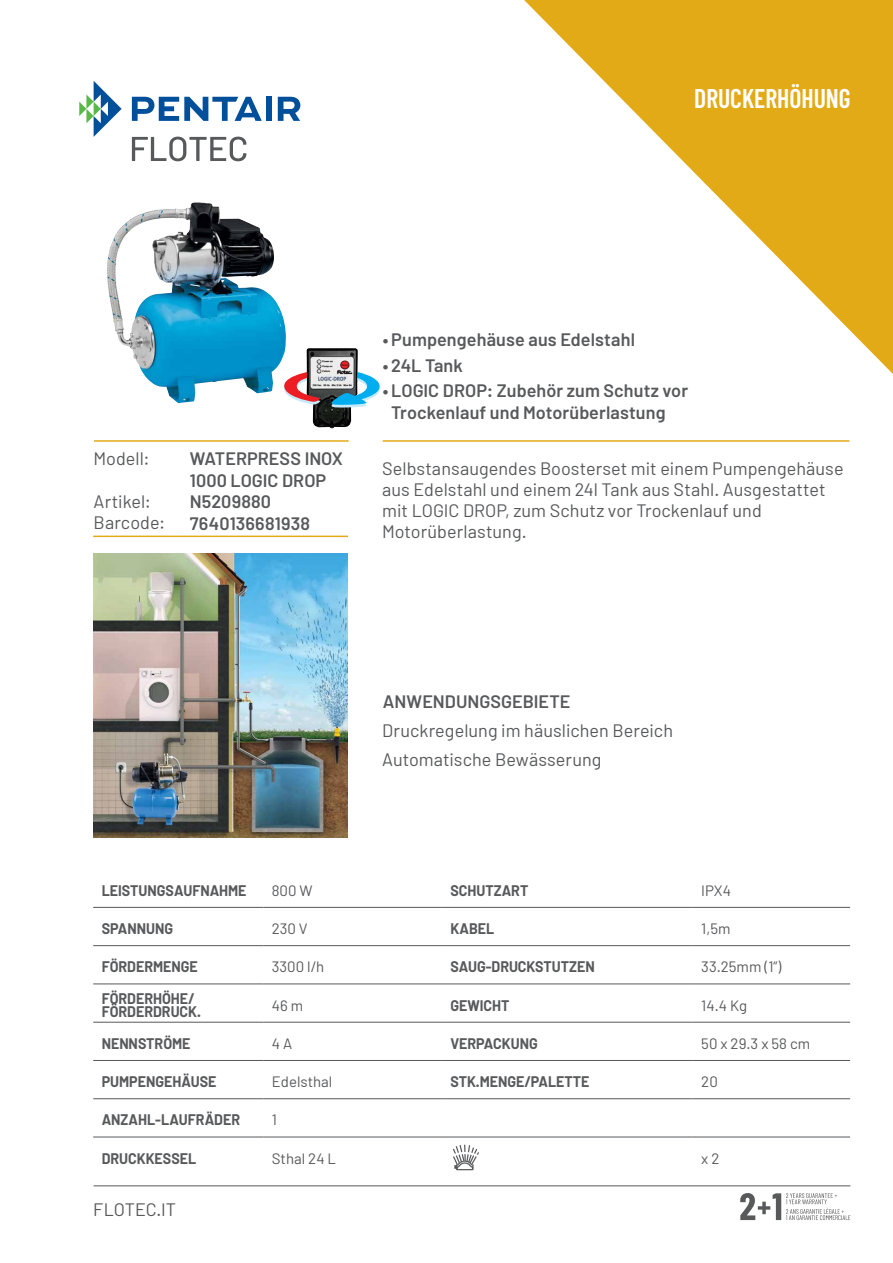
<style>
.page{position:relative;width:893px;height:1263px;background:#fff}
.page>*{position:absolute;margin:0;border:0;box-sizing:border-box;transform-origin:0 0}
.t1{font:600 27px "Barlow Condensed";color:#fff;scale:.95 1}
.t2{font:18px/21px "Barlow";letter-spacing:.005em;color:#58595b}
.t3{font:600 18px/21.6px "Barlow";letter-spacing:.005em;color:#58595b}
.t4{font:700 15px/13.5px "Barlow";color:#58595b;scale:.95 1}
.t5{font:15px "Barlow";color:#58595b}
</style>
<div class="page">
<svg style="left:132px;top:137px;width:114px;height:24px"></svg>
<svg style="left:79px;top:81px;width:43px;height:56px"></svg>
<svg style="left:132px;top:97px;width:130px;height:24px"></svg>
<div style="left:266px;top:97px;width:5px;height:24px;background:#004f9a"></div>
<svg style="left:278px;top:97px;width:22px;height:24px"></svg>
<svg style="left:524px;top:0;width:369px;height:374px"></svg>
<hr style="left:94px;top:440px;width:255px;height:2px;background:#e3aa17">
<hr style="left:93px;top:536px;width:255px;height:1px;background:#e3aa17">
<hr style="left:383px;top:440px;width:466px;height:2px;background:#e3aa17">
<hr style="left:94px;top:1185px;width:756px;height:1px;background:#58595b">
<svg style="left:740px;top:1193px;width:110px;height:27px"></svg>
<svg style="left:93px;top:906px;width:170px;height:232px"></svg>
<svg style="left:263px;top:906px;width:587px;height:265px"></svg>
<hr style="left:93px;top:907px;width:170px;height:1px;background:#58595b">
<hr style="left:263px;top:907px;width:179px;height:1px;background:#58595b">
<hr style="left:442px;top:907px;width:251px;height:1px;background:#58595b">
<hr style="left:693px;top:907px;width:157px;height:1px;background:#58595b">
<hr style="left:93px;top:945px;width:170px;height:1px;background:#58595b">
<hr style="left:263px;top:945px;width:179px;height:1px;background:#58595b">
<hr style="left:442px;top:945px;width:251px;height:1px;background:#58595b">
<hr style="left:693px;top:945px;width:157px;height:1px;background:#58595b">
<hr style="left:93px;top:983px;width:170px;height:1px;background:#58595b">
<hr style="left:263px;top:983px;width:179px;height:1px;background:#58595b">
<hr style="left:442px;top:983px;width:251px;height:1px;background:#58595b">
<hr style="left:693px;top:983px;width:157px;height:1px;background:#58595b">
<hr style="left:93px;top:1022px;width:170px;height:1px;background:#58595b">
<hr style="left:263px;top:1022px;width:179px;height:1px;background:#58595b">
<hr style="left:442px;top:1022px;width:251px;height:1px;background:#58595b">
<hr style="left:693px;top:1022px;width:157px;height:1px;background:#58595b">
<hr style="left:93px;top:1060px;width:170px;height:1px;background:#58595b">
<hr style="left:263px;top:1060px;width:179px;height:1px;background:#58595b">
<hr style="left:442px;top:1060px;width:251px;height:1px;background:#58595b">
<hr style="left:693px;top:1060px;width:157px;height:1px;background:#58595b">
<hr style="left:93px;top:1098px;width:170px;height:1px;background:#58595b">
<hr style="left:263px;top:1098px;width:179px;height:1px;background:#58595b">
<hr style="left:442px;top:1098px;width:251px;height:1px;background:#58595b">
<hr style="left:693px;top:1098px;width:157px;height:1px;background:#58595b">
<hr style="left:93px;top:1136px;width:170px;height:1px;background:#58595b">
<hr style="left:263px;top:1136px;width:179px;height:1px;background:#58595b">
<hr style="left:442px;top:1136px;width:251px;height:1px;background:#58595b">
<hr style="left:693px;top:1136px;width:157px;height:1px;background:#58595b">
<svg style="left:453px;top:1145px;width:26px;height:25px"></svg>
<img style="left:93px;top:554px;width:255px;height:283px">
<img style="left:107px;top:202px;width:179px;height:201px">
<img style="left:306px;top:350px;width:46px;height:78px">
<svg style="left:284px;top:369px;width:96px;height:39px"></svg>
<img style="left:307px;top:348px;width:51px;height:34px">
<h1 class="t1" style="left:694px;top:81px;width:166px">DRUCKERHÖHUNG</h1>
<p class="t2" style="left:94px;top:448px;width:58px">Modell:</p>
<p class="t2" style="left:94px;top:490px;width:73px">Artikel:<br>Barcode:</p>
<p class="t3" style="left:190px;top:447px;width:155px">WATERPRESS INOX<br>1000 LOGIC DROP<br>N5209880<br>7640136681938</p>
<p class="t3" style="left:383px;top:328px;width:254px">• Pumpengehäuse aus Edelstahl</p>
<p class="t3" style="left:383px;top:354px;width:82px">• 24L Tank</p>
<p class="t3" style="left:391px;top:380px;width:298px;text-indent:-8px">• LOGIC DROP: Zubehör zum Schutz vor<br>Trockenlauf und Motorüberlastung</p>
<p class="t2" style="left:382px;top:457px;width:463px">Selbstansaugendes Boosterset mit einem Pumpengehäuse aus Edelstahl und einem 24l Tank aus Stahl. Ausgestattet mit LOGIC DROP, zum Schutz vor Trockenlauf und Motorüberlastung.</p>
<p class="t3" style="left:383px;top:690px;width:189px">ANWENDUNGSGEBIETE</p>
<p class="t2" style="left:382px;top:715px;width:292px;line-height:29.5px">Druckregelung im häuslichen Bereich<br>Automatische Bewässerung</p>
<p class="t4" style="left:102px;top:883px;width:154px">LEISTUNGSAUFNAHME</p>
<p class="t5" style="left:272px;top:881px;width:42px">800 W</p>
<p class="t4" style="left:450px;top:883px;width:84px">SCHUTZART</p>
<p class="t5" style="left:701px;top:881px;width:31px">IPX4</p>
<p class="t4" style="left:102px;top:922px;width:77px">SPANNUNG</p>
<p class="t5" style="left:272px;top:919px;width:37px">230 V</p>
<p class="t4" style="left:450px;top:922px;width:48px">KABEL</p>
<p class="t5" style="left:701px;top:919px;width:31px">1,5m</p>
<p class="t4" style="left:102px;top:960px;width:103px">FÖRDERMENGE</p>
<p class="t5" style="left:272px;top:957px;width:54px">3300 l/h</p>
<p class="t4" style="left:450px;top:960px;width:154px">SAUG-DRUCKSTUTZEN</p>
<p class="t5" style="left:701px;top:957px;width:82px">33.25mm (1”)</p>
<p class="t4" style="left:102px;top:991px;width:106px">FÖRDERHÖHE/<br>FÖRDERDRUCK.</p>
<p class="t5" style="left:272px;top:996px;width:33px">46 m</p>
<p class="t4" style="left:450px;top:998px;width:64px">GEWICHT</p>
<p class="t5" style="left:701px;top:996px;width:47px">14.4 Kg</p>
<p class="t4" style="left:102px;top:1036px;width:95px">NENNSTRÖME</p>
<p class="t5" style="left:272px;top:1034px;width:22px">4 A</p>
<p class="t4" style="left:450px;top:1036px;width:93px">VERPACKUNG</p>
<p class="t5" style="left:701px;top:1034px;width:110px">50 x 29.3 x 58 cm</p>
<p class="t4" style="left:102px;top:1075px;width:122px">PUMPENGEHÄUSE</p>
<p class="t5" style="left:272px;top:1072px;width:62px">Edelsthal</p>
<p class="t4" style="left:450px;top:1075px;width:148px">STK.MENGE/PALETTE</p>
<p class="t5" style="left:701px;top:1072px;width:18px">20</p>
<p class="t4" style="left:102px;top:1113px;width:147px">ANZAHL-LAUFRÄDER</p>
<p class="t5" style="left:272px;top:1111px;width:7px">1</p>
<p class="t4" style="left:102px;top:1151px;width:101px">DRUCKKESSEL</p>
<p class="t5" style="left:272px;top:1149px;width:66px">Sthal 24 L</p>
<p class="t5" style="left:701px;top:1149px;width:20px">x 2</p>
<p class="t2" style="left:93px;top:1198px;width:85px">FLOTEC.IT</p>
</div>
